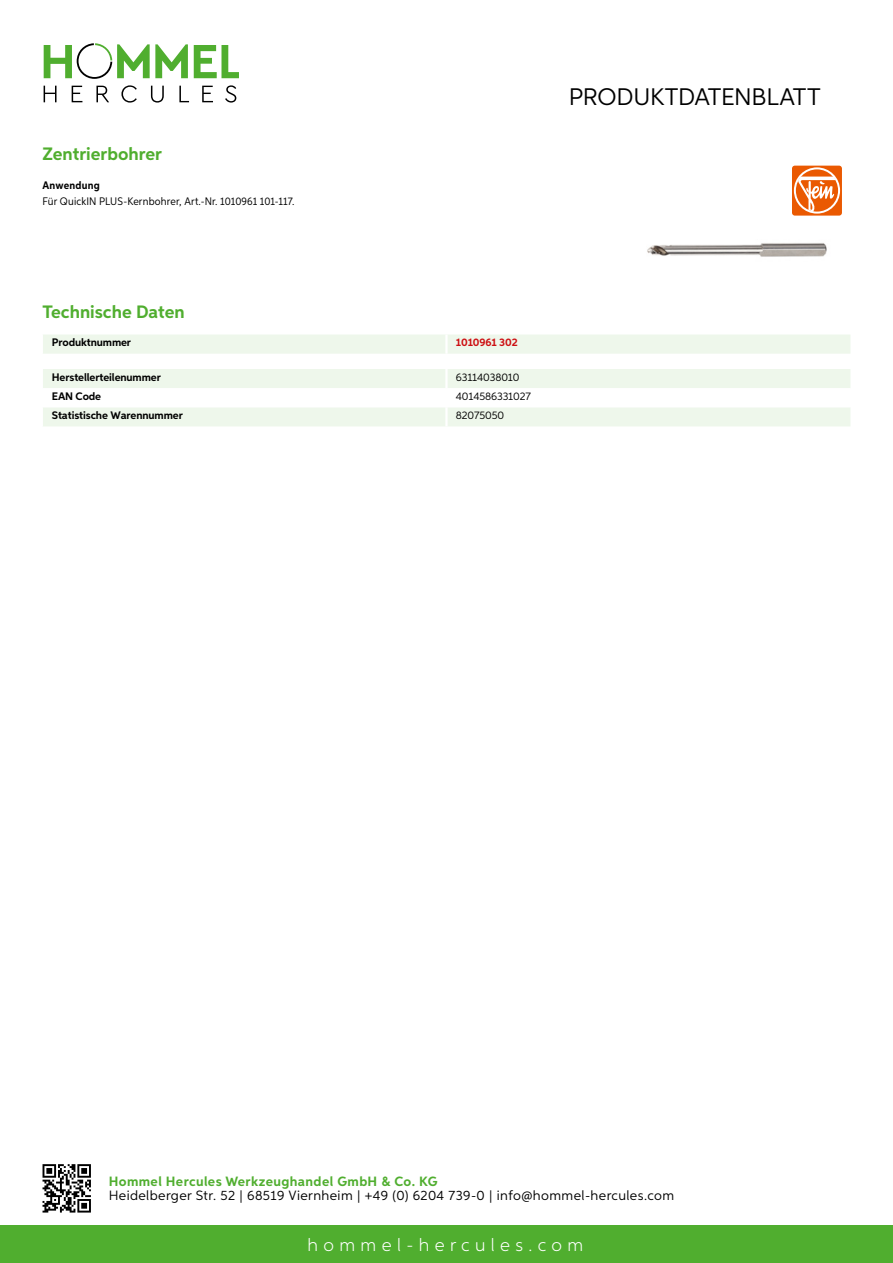
<style>
.page{position:relative;width:893px;height:1263px;background:#fff}
.page>*{position:absolute;margin:0;border:0;box-sizing:border-box;transform-origin:0 0}
.t1{font:24px "Aspira";letter-spacing:-.01em;color:#000}
.t2{font:700 18px "Aspira";color:#50ae2f}
.t3{font:300 18px "Aspira";letter-spacing:.3em;color:#fff}
.t4{font:13.5px "Aspira";letter-spacing:.03em;color:#000}
.t5{font:700 13.5px "Aspira";letter-spacing:.03em;color:#50ae2f}
.t6{font:700 10.95px "Aspira";letter-spacing:-.01em;color:#000}
.t7{font:10.95px "Aspira Nar";letter-spacing:.015em;color:#000}
.t8{font:10.95px "Aspira";letter-spacing:-.01em;color:#000}
.t9{font:700 10.95px "Aspira";letter-spacing:-.01em;color:#cd1013}
.t10{font:700 10.95px "Aspira Nar";letter-spacing:.02em;color:#000}
</style>
<div class="page">
<div style="left:0;top:1226px;width:893px;height:37px;background:#50ae2f"></div>
<svg style="left:43px;top:1164px;width:48px;height:48px"></svg>
<svg style="left:194px;top:45px;width:45px;height:33px"></svg>
<svg style="left:44px;top:43px;width:144px;height:36px"></svg>
<svg style="left:44px;top:86px;width:13px;height:16px"></svg>
<svg style="left:72px;top:86px;width:10px;height:16px"></svg>
<svg style="left:96px;top:86px;width:13px;height:16px"></svg>
<svg style="left:121px;top:85px;width:16px;height:18px"></svg>
<svg style="left:151px;top:86px;width:13px;height:17px"></svg>
<svg style="left:179px;top:86px;width:10px;height:16px"></svg>
<svg style="left:202px;top:86px;width:11px;height:16px"></svg>
<svg style="left:225px;top:85px;width:11px;height:18px"></svg>
<div style="left:43px;top:335px;width:807px;height:19px;background:#eef7eb"></div>
<hr style="left:445px;top:334px;width:3px;height:20px;background:#fff">
<svg style="left:43px;top:369px;width:807px;height:57px"></svg>
<hr style="left:445px;top:407px;width:3px;height:19px;background:#fff">
<img style="left:647px;top:243px;width:180px;height:14px">
<div style="left:792px;top:166px;width:50px;height:50px;background:#ea5901;border-radius:3px"></div>
<svg style="left:794px;top:167px;width:46px;height:47px"></svg>
<svg style="left:796px;top:169px;width:42px;height:43px"></svg>
<svg style="left:798px;top:177px;width:38px;height:34px"></svg>
<h2 class="t2" style="left:43px;top:142px;width:121px">Zentrierbohrer</h2>
<p class="t10" style="left:43px;top:179px;width:59px">Anwendung</p>
<p class="t7" style="left:43px;top:194px;width:253px">Für QuickIN PLUS-Kernbohrer, Art.-Nr. 1010961 101-117.</p>
<h2 class="t2" style="left:43px;top:300px;width:144px">Technische Daten</h2>
<p class="t6" style="left:52px;top:336px;width:81px">Produktnummer</p>
<p class="t9" style="left:456px;top:336px;width:63px">1010961 302</p>
<p class="t6" style="left:52px;top:370px;width:111px">Herstellerteilenummer</p>
<p class="t8" style="left:456px;top:371px;width:65px">63114038010</p>
<p class="t6" style="left:52px;top:390px;width:51px">EAN Code</p>
<p class="t8" style="left:456px;top:390px;width:76px">4014586331027</p>
<p class="t6" style="left:52px;top:409px;width:132px">Statistische Warennummer</p>
<p class="t8" style="left:456px;top:409px;width:50px">82075050</p>
<h1 class="t1" style="left:569px;top:82px;width:253px">Produktdatenblatt</h1>
<p class="t5" style="left:109px;top:1172px;width:330px">Hommel Hercules Werkzeughandel GmbH &amp; Co. KG</p>
<p class="t4" style="left:109px;top:1187px;width:567px">Heidelberger Str. 52 | 68519 Viernheim | +49 (0) 6204 739-0 | info@hommel-hercules.com</p>
<h2 class="t3" style="left:307px;top:1234px;width:277px">hommel-hercules.com</h2>
</div>
